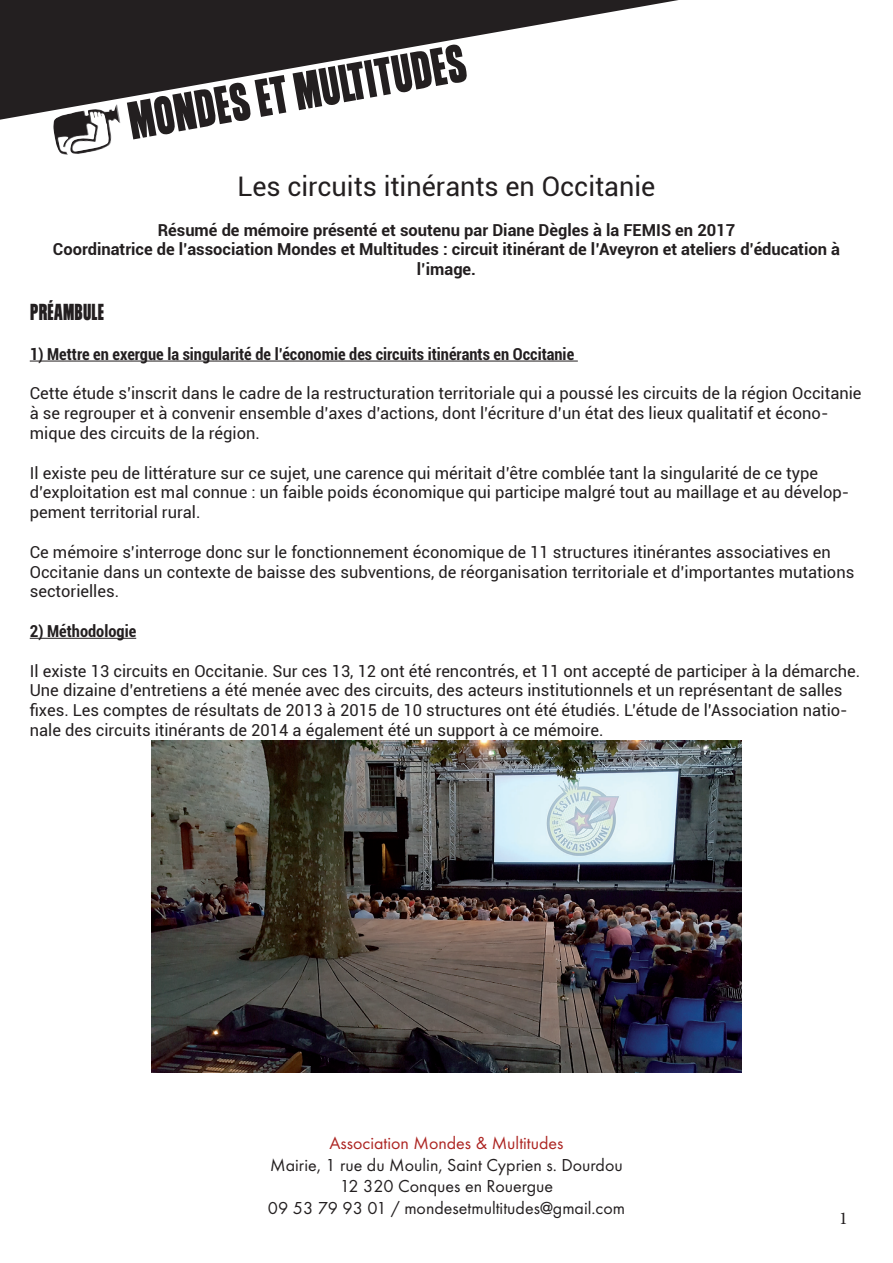
<style>
.page{position:relative;width:893px;height:1263px;background:#fff}
.page>*{position:absolute;margin:0;border:0;box-sizing:border-box;transform-origin:0 0}
.t1{font:48.3px "Hombre";color:#231f20}
.t2{font:27px "Roboto";color:#231f20}
.t3{font:21px "Hombre";color:#231f20}
.t4{font:18px/21.6px "Futura T";color:#231f20;text-align:center}
.t5{font:18px "Futura T";color:#ad2623}
.t6{font:18px "Minion Pro";color:#231f20}
.t7{font:16.5px/19.8px "Roboto";color:#231f20}
.t8{font:700 16.5px/19.8px "Roboto";color:#231f20;text-align:center}
.t9{font:700 condensed 16.5px "Roboto";color:#231f20}
</style>
<div class="page">
<hr style="left:30px;top:361px;width:548px;height:1px;background:#231f20">
<hr style="left:30px;top:638px;width:106px;height:1px;background:#231f20">
<svg style="left:0;top:0;width:679px;height:120px"></svg>
<img style="left:53px;top:104px;width:67px;height:51px">
<img style="left:152px;top:741px;width:589px;height:331px">
<h1 class="t1" style="left:123px;top:91px;width:344px;rotate:-10deg">MONDES ET MULTITUDES</h1>
<h2 class="t2" style="left:238px;top:167px;width:419px">Les circuits itinérants en Occitanie</h2>
<p class="t8" style="left:53px;top:219px;width:789px">Résumé de mémoire présenté et soutenu par Diane Dègles à la FEMIS en 2017<br>Coordinatrice de l’association Mondes et Multitudes : circuit itinérant de l’Aveyron et ateliers d’éducation à l’image.</p>
<p class="t3" style="left:30px;top:299px;width:76px">PRÉAMBULE</p>
<p class="t9" style="left:30px;top:342px;width:546px">1) Mettre en exergue la singularité de l’économie des circuits itinérants en Occitanie</p>
<p class="t7" style="left:30px;top:383px;width:833px">Cette étude s’inscrit dans le cadre de la restructuration territoriale qui a poussé les circuits de la région Occitanie à se regrouper et à convenir ensemble d’axes d’actions, dont l’écriture d’un état des lieux qualitatif et écono&shy;mique des circuits de la région.</p>
<p class="t7" style="left:30px;top:462px;width:821px">Il existe peu de littérature sur ce sujet, une carence qui méritait d’être comblée tant la singularité de ce type d’exploitation est mal connue : un faible poids économique qui participe malgré tout au maillage et au dévelop&shy;pement territorial rural.</p>
<p class="t7" style="left:30px;top:541px;width:826px">Ce mémoire s’interroge donc sur le fonctionnement économique de 11 structures itinérantes associatives en<br>Occitanie dans un contexte de baisse des subventions, de réorganisation territoriale et d’importantes mutations sectorielles.</p>
<p class="t9" style="left:30px;top:620px;width:108px">2) Méthodologie</p>
<p class="t7" style="left:30px;top:660px;width:832px">Il existe 13 circuits en Occitanie. Sur ces 13, 12 ont été rencontrés, et 11 ont accepté de participer à la démarche.<br>Une dizaine d’entretiens a été menée avec des circuits, des acteurs institutionnels et un représentant de salles fixes. Les comptes de résultats de 2013 à 2015 de 10 structures ont été étudiés. L’étude de l’Association natio&shy;nale des circuits itinérants de 2014 a également été un support à ce mémoire.</p>
<p class="t5" style="left:329px;top:1133px;width:236px">Association Mondes &amp; Multitudes</p>
<p class="t4" style="left:268px;top:1154px;width:359px">Mairie, 1 rue du Moulin, Saint Cyprien s. Dourdou<br>12 320 Conques en Rouergue<br>09 53 79 93 01 / mondesetmultitudes@gmail.com</p>
<p class="t6" style="left:839px;top:1206px;width:10px">1</p>
</div>
